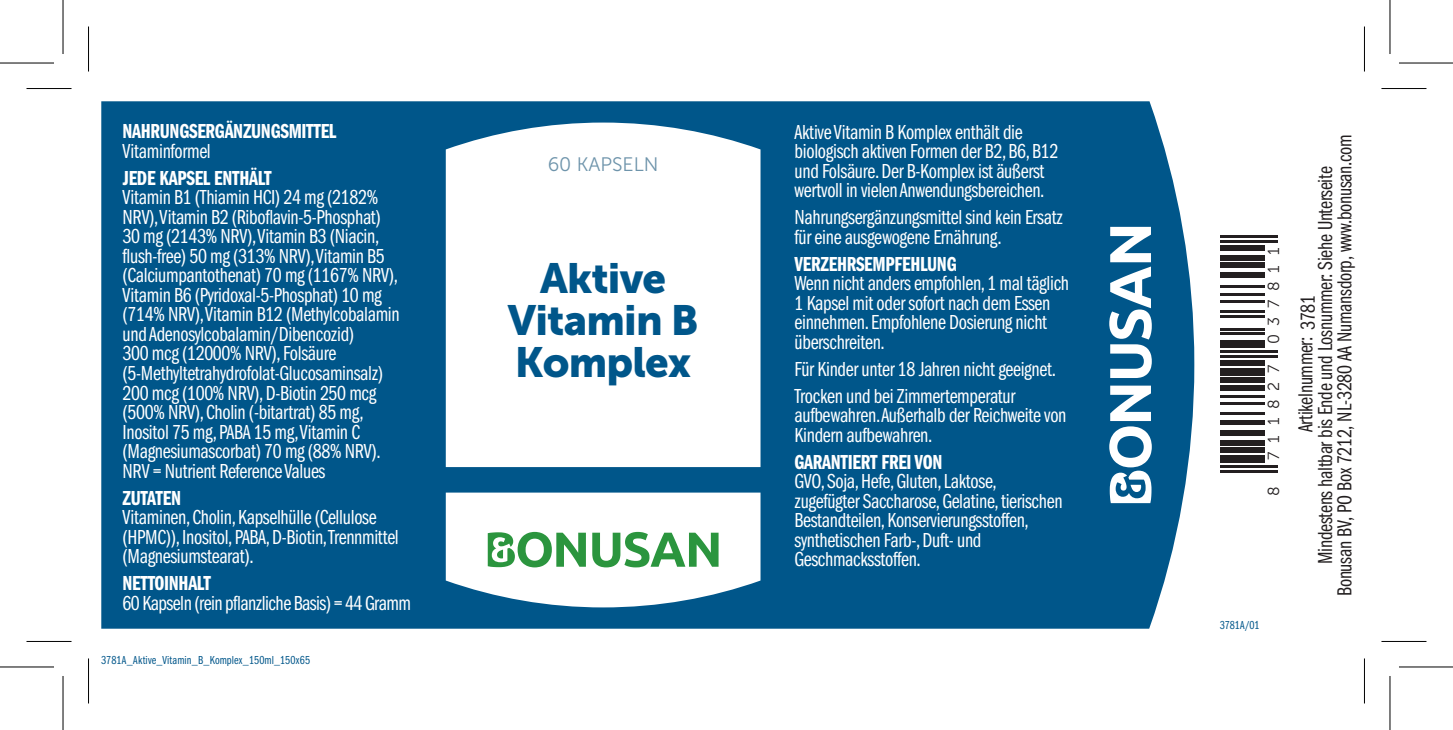
<style>
.page{position:relative;width:1453px;height:730px;background:#fff}
.page>*{position:absolute;margin:0;border:0;box-sizing:border-box;transform-origin:0 0}
.t1{font:42px/42px "Museo Sans 900";letter-spacing:-.02em;color:#00568a;text-align:center}
.t2{font:21px/19.5px "Franklin Gothic Book Cmpr";letter-spacing:-.015em;color:#fff}
.t3{font:21px/19.5px "Franklin Gothic Book Cmpr";letter-spacing:-.015em;color:#231f20;text-align:center}
.t4{font:21px "Franklin Gothic Demi Cmpr";letter-spacing:-.015em;color:#fff}
.t5{font:19.5px "Museo Sans 300";color:#6e94ab}
.t6{font:15.9px "Museo Sans 300";letter-spacing:.555em;color:#231f20}
.t7{font:12px "Franklin Gothic Book Cmpr";letter-spacing:.005em;color:#00568a}
.s1{color:#fff}
</style>
<div class="page">
<div style="left:101px;top:101px;width:1093px;height:528px;background:#00568a"></div>
<svg style="left:446px;top:123px;width:314px;height:344px"></svg>
<svg style="left:446px;top:492px;width:314px;height:115px"></svg>
<svg style="left:1109px;top:227px;width:43px;height:151px"></svg>
<svg style="left:1109px;top:386px;width:43px;height:117px"></svg>
<hr style="left:1220px;top:470px;width:57px;height:2px;background:#231f20">
<hr style="left:1220px;top:465px;width:57px;height:2px;background:#231f20">
<div style="left:1220px;top:455px;width:44px;height:8px;background:#231f20"></div>
<div style="left:1220px;top:447px;width:44px;height:6px;background:#231f20"></div>
<div style="left:1220px;top:440px;width:44px;height:5px;background:#231f20"></div>
<div style="left:1220px;top:430px;width:44px;height:5px;background:#231f20"></div>
<div style="left:1220px;top:420px;width:44px;height:5px;background:#231f20"></div>
<hr style="left:1220px;top:413px;width:44px;height:2px;background:#231f20">
<hr style="left:1220px;top:403px;width:44px;height:2px;background:#231f20">
<hr style="left:1220px;top:395px;width:44px;height:2px;background:#231f20">
<div style="left:1220px;top:385px;width:44px;height:5px;background:#231f20"></div>
<div style="left:1220px;top:378px;width:44px;height:5px;background:#231f20"></div>
<div style="left:1220px;top:368px;width:44px;height:7px;background:#231f20"></div>
<div style="left:1220px;top:360px;width:44px;height:5px;background:#231f20"></div>
<hr style="left:1220px;top:355px;width:57px;height:3px;background:#231f20">
<hr style="left:1220px;top:350px;width:57px;height:3px;background:#231f20">
<div style="left:1220px;top:340px;width:44px;height:8px;background:#231f20"></div>
<hr style="left:1220px;top:333px;width:44px;height:2px;background:#231f20">
<hr style="left:1220px;top:328px;width:44px;height:2px;background:#231f20">
<hr style="left:1220px;top:315px;width:44px;height:3px;background:#231f20">
<hr style="left:1220px;top:310px;width:44px;height:3px;background:#231f20">
<hr style="left:1220px;top:300px;width:44px;height:3px;background:#231f20">
<hr style="left:1220px;top:293px;width:44px;height:2px;background:#231f20">
<hr style="left:1220px;top:285px;width:44px;height:3px;background:#231f20">
<div style="left:1220px;top:273px;width:44px;height:5px;background:#231f20"></div>
<div style="left:1220px;top:263px;width:44px;height:5px;background:#231f20"></div>
<div style="left:1220px;top:255px;width:44px;height:5px;background:#231f20"></div>
<div style="left:1220px;top:245px;width:44px;height:5px;background:#231f20"></div>
<hr style="left:1220px;top:240px;width:57px;height:3px;background:#231f20">
<hr style="left:1220px;top:235px;width:57px;height:3px;background:#231f20">
<hr style="left:27px;top:88px;width:45px;height:1px;background:#000">
<hr style="left:1381px;top:88px;width:45px;height:1px;background:#000">
<hr style="left:27px;top:641px;width:45px;height:1px;background:#000">
<hr style="left:1381px;top:641px;width:45px;height:1px;background:#000">
<hr style="left:88px;top:27px;width:1px;height:45px;background:#000">
<hr style="left:88px;top:658px;width:1px;height:45px;background:#000">
<hr style="left:1364px;top:27px;width:1px;height:45px;background:#000">
<hr style="left:1364px;top:658px;width:1px;height:45px;background:#000">
<svg style="left:0;top:667px;width:54px;height:1px"></svg>
<svg style="left:1399px;top:667px;width:54px;height:1px"></svg>
<hr style="left:0;top:62px;width:54px;height:2px;background:#000">
<hr style="left:1399px;top:62px;width:54px;height:2px;background:#000">
<hr style="left:0;top:666px;width:54px;height:1px;background:#000">
<hr style="left:1399px;top:666px;width:54px;height:1px;background:#000">
<hr style="left:62px;top:0;width:2px;height:54px;background:#000">
<hr style="left:62px;top:676px;width:2px;height:54px;background:#000">
<hr style="left:1389px;top:0;width:1px;height:54px;background:#000">
<hr style="left:1389px;top:676px;width:1px;height:54px;background:#000">
<p class="t4" style="left:123px;top:120px;width:215px">NAHRUNGSERGÄNZUNGSMITTEL</p>
<p class="t2" style="left:123px;top:141px;width:90px">Vitaminformel</p>
<p class="t4" style="left:123px;top:166px;width:151px">JEDE KAPSEL ENTHÄLT</p>
<p class="t2" style="left:123px;top:188px;width:279px">Vitamin B1 (Thiamin HCI) 24 mg (2182% NRV), Vitamin B2 (Riboflavin-5-Phosphat)<br>30 mg (2143% NRV), Vitamin B3 (Niacin, flush-free) 50 mg (313% NRV), Vitamin B5 (Calciumpantothenat) 70 mg (1167% NRV), Vitamin B6 (Pyridoxal-5-Phosphat) 10 mg (714% NRV), Vitamin B12 (Methylcobalamin und Adenosylcobalamin/Dibencozid)<br>300 mcg (12000% NRV), Folsäure (5-Methyltetrahydrofolat-Glucosaminsalz)<br>200 mcg (100% NRV), D-Biotin 250 mcg (500% NRV), Cholin (-bitartrat) 85 mg, Inositol 75 mg, PABA 15 mg, Vitamin C (Magnesiumascorbat) 70 mg (88% NRV).<br>NRV = Nutrient Reference Values</p>
<p class="t4" style="left:123px;top:486px;width:60px">ZUTATEN</p>
<p class="t2" style="left:123px;top:508px;width:278px">Vitaminen, Cholin, Kapselhülle (Cellulose (HPMC)), Inositol, PABA, D-Biotin, Trennmittel (Magnesiumstearat).</p>
<p class="t4" style="left:123px;top:571px;width:90px">NETTOINHALT</p>
<p class="t2" style="left:123px;top:593px;width:290px">60 Kapseln (rein pflanzliche Basis) = 44 Gramm</p>
<p class="t7" style="left:101px;top:653px;width:210px">3781A_Aktive_Vitamin_B_Komplex_150ml_150x65</p>
<p class="t5" style="left:548px;top:154px;width:112px">60 KAPSELN</p>
<h1 class="t1" style="left:508px;top:257px;width:192px">Aktive<br>Vitamin B<br>Komplex</h1>
<p class="t2" style="left:794px;top:122px;width:265px">Aktive Vitamin B Komplex enthält die biologisch aktiven Formen der B2, B6, B12 und Folsäure. Der B-Komplex ist äußerst wertvoll in vielen Anwendungsbereichen.</p>
<p class="t2" style="left:794px;top:208px;width:270px">Nahrungsergänzungsmittel sind kein Ersatz für eine ausgewogene Ernährung.</p>
<p class="t4" style="left:794px;top:252px;width:164px">VERZEHRSEMPFEHLUNG</p>
<p class="t2" style="left:794px;top:274px;width:276px">Wenn nicht anders empfohlen, 1 mal täglich 1 Kapsel mit oder sofort nach dem Essen einnehmen. Empfohlene Dosierung nicht überschreiten.</p>
<p class="t2" style="left:794px;top:355px;width:263px;line-height:27px">Für Kinder unter 18 Jahren nicht geeignet.<br>Trocken und bei Zimmertemperatur</p>
<p class="t2" style="left:794px;top:406px;width:273px">aufbewahren. Außerhalb der Reichweite von<br>Kindern aufbewahren.</p>
<p class="t4" style="left:794px;top:450px;width:149px">GARANTIERT FREI VON</p>
<p class="t2" style="left:794px;top:472px;width:269px">GVO, Soja, Hefe, Gluten, Laktose, zugefügter Saccharose, Gelatine, tierischen Bestandteilen, Konservierungsstoffen, synthetischen Farb-, Duft- und Geschmacksstoffen.</p>
<p class="t6" style="left:1265px;top:344px;width:98px;rotate:-90deg">037811</p>
<p class="t6" style="left:1265px;top:460px;width:97px;rotate:-90deg">711827</p>
<p class="t6" style="left:1265px;top:496px;width:11px;rotate:-90deg">8</p>
<p class="t7" style="left:1220px;top:618px;width:41px">3781A/01</p>
<p class="t3" style="left:1296px;top:596px;width:463px;rotate:-90deg">Artikelnummer: <span class="s1">0000<br></span>Mindestens haltbar bis Ende und Losnummer: Siehe Unterseite<br>Bonusan BV, PO Box 7212, NL-3280 AA Numansdorp, www.bonusan.com</p>
<p class="t3" style="left:1298px;top:330px;width:36px;rotate:-90deg">3781</p>
</div>
